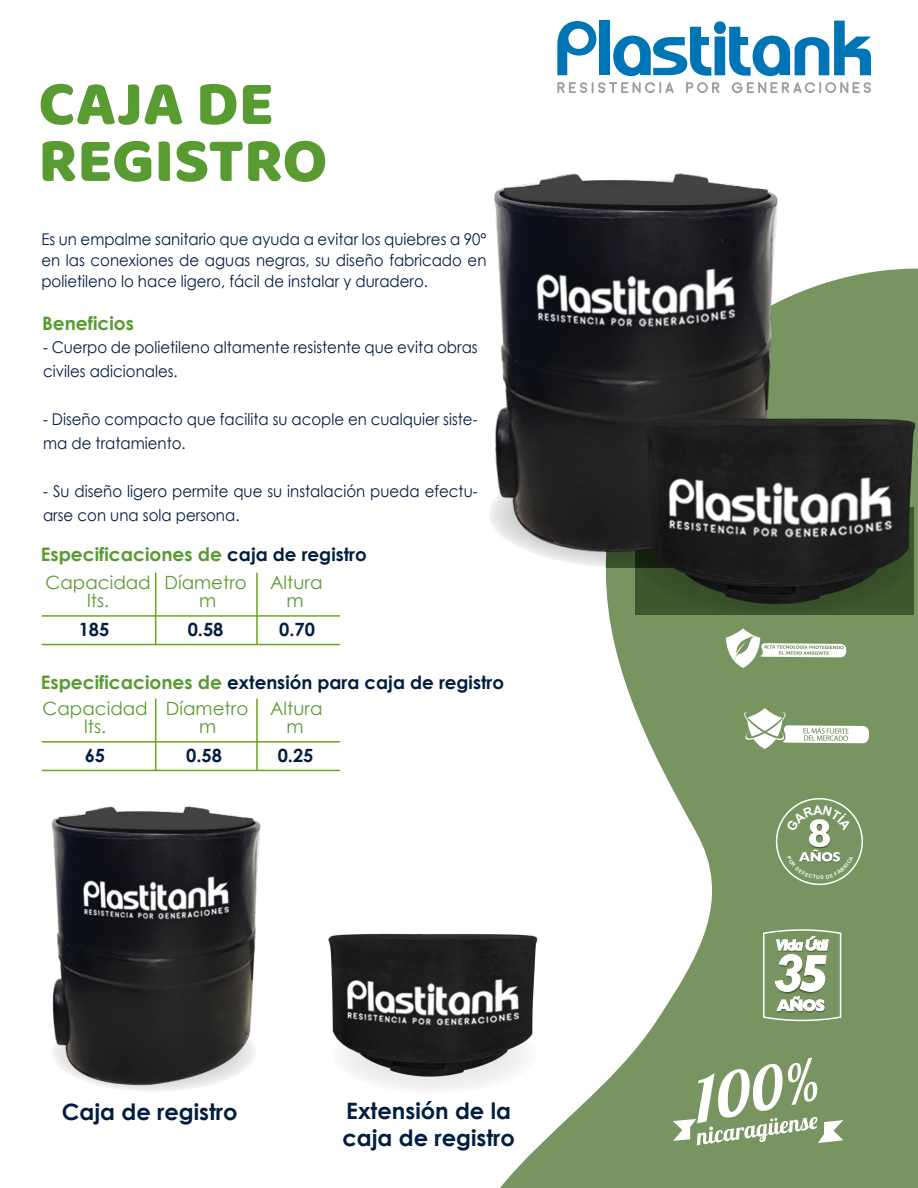
<style>
.page{position:relative;width:918px;height:1188px;background:#fff}
.page>*{position:absolute;margin:0;border:0;box-sizing:border-box;transform-origin:0 0}
.t1{font:64.05px/57px "Baloo Thambi";color:#589b31}
.t2{font:700 22.5px/27.2px "Century Gothic";color:#001e41}
.t3{font:700 18.6px "Century Gothic";color:#589b31}
.t4{font:700 18.3px "Century Gothic";color:#001e41}
.t5{font:18.3px "Century Gothic";color:#589b31}
.t6{font:16.2px/24px "Century Gothic";color:#001e41;scale:.92 1}
.s1{font-size:18.3px;color:#001e41}
.s2{font-size:18.6px;color:#589b31}
</style>
<div class="page">
<svg style="left:500px;top:269px;width:418px;height:919px"></svg>
<svg style="left:762px;top:928px;width:80px;height:94px"></svg>
<div style="left:776px;top:798px;width:87px;height:87px;border:2px solid #fff;border-radius:50%"></div>
<hr style="left:42px;top:615px;width:298px;height:2px;background:#6ea516">
<hr style="left:42px;top:644px;width:298px;height:1px;background:#6ea516">
<hr style="left:155px;top:573px;width:1px;height:72px;background:#6ea516">
<hr style="left:256px;top:573px;width:2px;height:72px;background:#6ea516">
<hr style="left:42px;top:741px;width:298px;height:2px;background:#6ea516">
<hr style="left:42px;top:770px;width:298px;height:1px;background:#6ea516">
<svg style="left:852px;top:82px;width:19px;height:11px"></svg>
<svg style="left:851px;top:36px;width:20px;height:40px"></svg>
<svg style="left:673px;top:1058px;width:170px;height:87px"></svg>
<svg style="left:851px;top:708px;width:18px;height:41px"></svg>
<img style="left:41px;top:603px;width:274px;height:488px">
<img style="left:254px;top:869px;width:353px;height:265px">
<img style="left:490px;top:20px;width:361px;height:816px">
<img style="left:547px;top:335px;width:371px;height:344px">
<svg style="left:786px;top:805px;width:68px;height:74px;background:#89a277"></svg>
<h1 class="t1" style="left:38px;top:77px;width:291px">CAJA DE<br>REGISTRO</h1>
<p class="t6" style="left:41px;top:229px;width:485px;line-height:21px;text-align:justify">Es un empalme sanitario que ayuda a evitar los quiebres a 90° en las conexiones de aguas negras, su diseño fabricado en polietileno lo hace ligero, fácil de instalar y duradero.</p>
<p class="t3" style="left:42px;top:309px;width:93px">Beneficios</p>
<p class="t6" style="left:43px;top:335px;width:474px">- Cuerpo de polietileno altamente resistente que evita obras civiles adicionales.</p>
<p class="t6" style="left:43px;top:407px;width:474px">- Diseño compacto que facilita su acople en cualquier siste&shy;ma de tratamiento.</p>
<p class="t6" style="left:43px;top:479px;width:474px">- Su diseño ligero permite que su instalación pueda efectu&shy;arse con una sola persona.</p>
<p class="t3" style="left:41px;top:540px;width:327px">Especificaciones de <span class="s1">caja de registro</span></p>
<p class="t5" style="left:164px;top:569px;width:84px">Díametro</p>
<p class="t5" style="left:270px;top:569px;width:54px">Altura</p>
<p class="t5" style="left:46px;top:569px;width:107px">Capacidad</p>
<p class="t5" style="left:87px;top:588px;width:23px">lts.</p>
<p class="t5" style="left:199px;top:588px;width:19px">m</p>
<p class="t5" style="left:287px;top:588px;width:19px">m</p>
<p class="t4" style="left:79px;top:615px;width:32px">185</p>
<p class="t4" style="left:188px;top:615px;width:37px">0.58</p>
<p class="t4" style="left:279px;top:615px;width:37px">0.70</p>
<p class="t4" style="left:41px;top:668px;width:465px"><span class="s2">Especificaciones de</span> extensión para caja de registro</p>
<p class="t5" style="left:166px;top:695px;width:158px">Díametro Altura</p>
<p class="t5" style="left:43px;top:695px;width:107px">Capacidad</p>
<p class="t4" style="left:85px;top:741px;width:22px">65</p>
<p class="t4" style="left:186px;top:741px;width:37px">0.58</p>
<p class="t4" style="left:278px;top:741px;width:37px">0.25</p>
<p class="t5" style="left:84px;top:714px;width:23px">lts.</p>
<p class="t5" style="left:199px;top:714px;width:19px">m</p>
<p class="t5" style="left:287px;top:714px;width:19px">m</p>
<h2 class="t2" style="left:62px;top:1097px;width:177px">Caja de registro</h2>
<h2 class="t2" style="left:342px;top:1096px;width:174px">Extensión de la caja de registro</h2>
</div>
